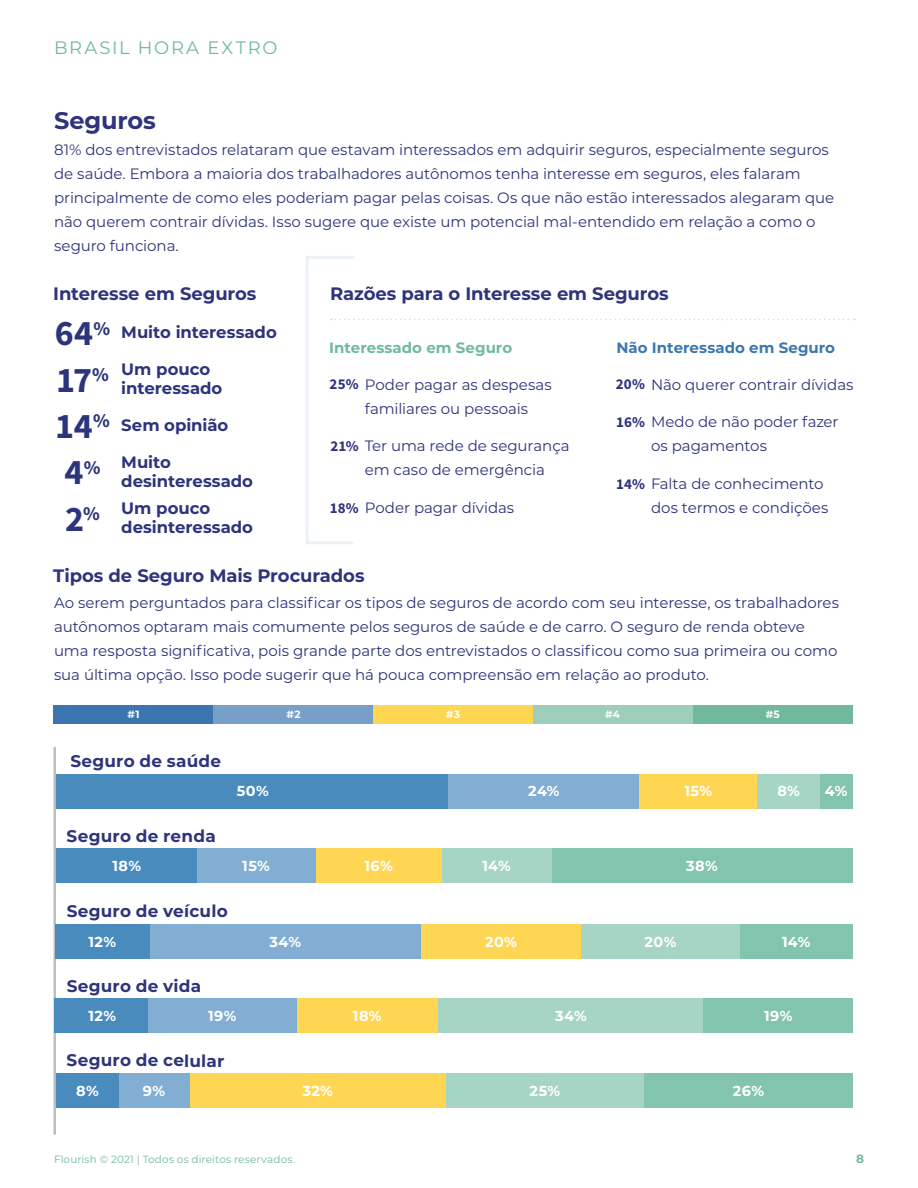
<style>
.page{position:relative;width:918px;height:1188px;background:#fff}
.page>*{position:absolute;margin:0;border:0;box-sizing:border-box;transform-origin:0 0}
.t1{font:700 24px "Montserrat";letter-spacing:-.005em;color:#2e337b}
.t2{font:700 18px "Montserrat";letter-spacing:-.005em;color:#2e337b}
.t3{font:18px "Montserrat";letter-spacing:.095em;color:#71b99d}
.t4{font:700 16.8px "Montserrat";letter-spacing:.01em;color:#2e337b}
.t5{font:700 16.5px/19.5px "Montserrat";color:#2c347b}
.t6{font:700 16.5px "Montserrat";letter-spacing:-.005em;color:#2e337b}
.t7{font:15px/24px "Montserrat";letter-spacing:-.005em;color:#2e337b}
.t8{font:700 15px "Montserrat";letter-spacing:.005em;color:#3c76b0}
.t9{font:700 15px "Montserrat";letter-spacing:.005em;color:#71b99d}
.t10{font:700 14.4px "Montserrat";letter-spacing:.03em;color:#fff}
.t11{font:700 12px "Montserrat";color:#71b99d}
.t12{font:10.5px "Montserrat";letter-spacing:.01em;color:#71b99d}
.t13{font:700 10.5px "Montserrat";color:#fff}
.s1{font-family:"Source Sans Pro";font-size:36px;color:#2c347b}
.s2{font-family:"Source Sans Pro";font-size:36px}
.s3{font-family:"Source Sans Pro";font-size:19.5px}
.s4{font-family:"Source Sans Pro";font-weight:700}
</style>
<div class="page">
<div style="left:55px;top:774px;width:394px;height:34px;background:#4a8bbe"></div>
<div style="left:449px;top:774px;width:190px;height:34px;background:#81aed2"></div>
<div style="left:639px;top:774px;width:119px;height:34px;background:#ffd653"></div>
<div style="left:758px;top:774px;width:62px;height:34px;background:#a7d5c5"></div>
<div style="left:820px;top:774px;width:32px;height:34px;background:#82c4ad"></div>
<div style="left:551px;top:849px;width:301px;height:34px;background:#82c4ad"></div>
<div style="left:442px;top:849px;width:109px;height:34px;background:#a7d5c5"></div>
<div style="left:315px;top:849px;width:127px;height:34px;background:#ffd653"></div>
<div style="left:197px;top:849px;width:118px;height:34px;background:#81aed2"></div>
<div style="left:55px;top:849px;width:142px;height:34px;background:#4a8bbe"></div>
<div style="left:644px;top:1073px;width:208px;height:35px;background:#82c4ad"></div>
<div style="left:445px;top:1073px;width:199px;height:35px;background:#a7d5c5"></div>
<div style="left:190px;top:1073px;width:255px;height:35px;background:#ffd653"></div>
<div style="left:118px;top:1073px;width:72px;height:35px;background:#81aed2"></div>
<div style="left:55px;top:1073px;width:63px;height:35px;background:#4a8bbe"></div>
<hr style="left:54px;top:747px;width:2px;height:388px;background:#bcbdbf">
<div style="left:703px;top:999px;width:149px;height:34px;background:#82c4ad"></div>
<div style="left:438px;top:999px;width:265px;height:34px;background:#a7d5c5"></div>
<div style="left:297px;top:999px;width:141px;height:34px;background:#ffd653"></div>
<div style="left:148px;top:999px;width:149px;height:34px;background:#81aed2"></div>
<div style="left:55px;top:999px;width:93px;height:34px;background:#4a8bbe"></div>
<div style="left:740px;top:924px;width:112px;height:34px;background:#82c4ad"></div>
<div style="left:581px;top:924px;width:159px;height:34px;background:#a7d5c5"></div>
<div style="left:421px;top:924px;width:160px;height:34px;background:#ffd653"></div>
<div style="left:150px;top:924px;width:271px;height:34px;background:#81aed2"></div>
<div style="left:55px;top:924px;width:95px;height:34px;background:#4a8bbe"></div>
<div style="left:306px;top:256px;width:49px;height:288px;border:3px solid #ecf1f7"></div>
<svg style="left:331px;top:319px;width:524px;height:1px"></svg>
<div style="left:53px;top:705px;width:160px;height:18px;background:#3c76b0"></div>
<div style="left:213px;top:705px;width:160px;height:19px;background:#779fc8"></div>
<div style="left:373px;top:705px;width:160px;height:19px;background:#ffd652"></div>
<div style="left:533px;top:705px;width:160px;height:18px;background:#9cceba"></div>
<div style="left:693px;top:705px;width:160px;height:18px;background:#71b99d"></div>
<p class="t3" style="left:54px;top:35px;width:225px">BRASIL HORA EXTRO</p>
<h1 class="t1" style="left:54px;top:103px;width:103px">Seguros</h1>
<p class="t7" style="left:54px;top:137px;width:782px">81% dos entrevistados relataram que estavam interessados em adquirir seguros, especialmente seguros de saúde. Embora a maioria dos trabalhadores autônomos tenha interesse em seguros, eles falaram principalmente de como eles poderiam pagar pelas coisas. Os que não estão interessados alegaram que não querem contrair dívidas. Isso sugere que existe um potencial mal-entendido em relação a como o seguro funciona.</p>
<p class="t2" style="left:53px;top:281px;width:205px">Interesse em Seguros</p>
<p class="t6" style="left:55px;top:321px;width:224px"><span class="s1">64</span><sup>%</sup> Muito interessado</p>
<p class="t5" style="left:121px;top:358px;width:103px;text-indent:-65px"><span class="s2">17</span><span class="s3">%</span> Um pouco interessado</p>
<p class="t5" style="left:55px;top:415px;width:175px"><span class="s2">14</span><sup>%</sup> Sem opinião</p>
<p class="t5" style="left:121px;top:451px;width:133px;text-indent:-57px"><span class="s2">4</span><span class="s3">%</span> Muito desinteressado</p>
<p class="t5" style="left:121px;top:497px;width:133px;text-indent:-56px"><span class="s2">2</span><span class="s3">%</span> Um pouco desinteressado</p>
<p class="t2" style="left:330px;top:280px;width:340px">Razões para o Interesse em Seguros</p>
<p class="t8" style="left:616px;top:337px;width:220px">Não Interessado em Seguro</p>
<p class="t7" style="left:365px;top:372px;width:189px;text-indent:-35px"><span class="s4">25%</span> Poder pagar as despesas familiares ou pessoais</p>
<p class="t7" style="left:365px;top:433px;width:207px;text-indent:-34px"><span class="s4">21%</span> Ter uma rede de segurança em caso de emergência</p>
<p class="t7" style="left:330px;top:495px;width:186px"><span class="s4">18%</span> Poder pagar dívidas</p>
<p class="t9" style="left:329px;top:337px;width:185px">Interessado em Seguro</p>
<p class="t7" style="left:616px;top:372px;width:239px"><span class="s4">20%</span> Não querer contrair dívidas</p>
<p class="t7" style="left:651px;top:409px;width:189px;text-indent:-35px"><span class="s4">16%</span> Medo de não poder fazer os pagamentos</p>
<p class="t7" style="left:651px;top:471px;width:179px;text-indent:-35px"><span class="s4">14%</span> Falta de conhecimento dos termos e condições</p>
<p class="t2" style="left:53px;top:563px;width:313px">Tipos de Seguro Mais Procurados</p>
<p class="t7" style="left:54px;top:591px;width:787px">Ao serem perguntados para classificar os tipos de seguros de acordo com seu interesse, os trabalhadores autônomos optaram mais comumente pelos seguros de saúde e de carro. O seguro de renda obteve uma resposta significativa, pois grande parte dos entrevistados o classificou como sua primeira ou como sua última opção. Isso pode sugerir que há pouca compreensão em relação ao produto.</p>
<p class="t13" style="left:127px;top:706px;width:14px">#1</p>
<p class="t13" style="left:287px;top:706px;width:16px">#2</p>
<p class="t13" style="left:446px;top:706px;width:16px">#3</p>
<p class="t13" style="left:605px;top:706px;width:16px">#4</p>
<p class="t13" style="left:766px;top:706px;width:16px">#5</p>
<p class="t4" style="left:70px;top:749px;width:152px">Seguro de saúde</p>
<p class="t4" style="left:67px;top:824px;width:151px">Seguro de renda</p>
<p class="t10" style="left:237px;top:781px;width:33px">50%</p>
<p class="t10" style="left:528px;top:781px;width:33px">24%</p>
<p class="t10" style="left:684px;top:781px;width:29px">15%</p>
<p class="t10" style="left:777px;top:781px;width:24px">8%</p>
<p class="t10" style="left:825px;top:781px;width:24px">4%</p>
<p class="t10" style="left:112px;top:856px;width:30px">18%</p>
<p class="t10" style="left:242px;top:856px;width:29px">15%</p>
<p class="t10" style="left:365px;top:856px;width:30px">16%</p>
<p class="t10" style="left:482px;top:856px;width:30px">14%</p>
<p class="t10" style="left:686px;top:856px;width:33px">38%</p>
<p class="t4" style="left:67px;top:899px;width:163px">Seguro de veículo</p>
<p class="t10" style="left:88px;top:931px;width:29px">12%</p>
<p class="t10" style="left:270px;top:931px;width:33px">34%</p>
<p class="t10" style="left:485px;top:931px;width:33px">20%</p>
<p class="t10" style="left:645px;top:931px;width:33px">20%</p>
<p class="t10" style="left:782px;top:931px;width:30px">14%</p>
<p class="t4" style="left:67px;top:974px;width:136px">Seguro de vida</p>
<p class="t10" style="left:88px;top:1006px;width:29px">12%</p>
<p class="t10" style="left:208px;top:1006px;width:30px">19%</p>
<p class="t10" style="left:353px;top:1006px;width:30px">18%</p>
<p class="t10" style="left:555px;top:1006px;width:33px">34%</p>
<p class="t10" style="left:764px;top:1006px;width:30px">19%</p>
<p class="t4" style="left:67px;top:1048px;width:159px">Seguro de celular</p>
<p class="t10" style="left:76px;top:1080px;width:24px">8%</p>
<p class="t10" style="left:143px;top:1080px;width:24px">9%</p>
<p class="t10" style="left:302px;top:1080px;width:32px">32%</p>
<p class="t10" style="left:530px;top:1080px;width:32px">25%</p>
<p class="t10" style="left:733px;top:1080px;width:33px">26%</p>
<p class="t12" style="left:54px;top:1152px;width:243px">Flourish © 2021 | Todos os direitos reservados.</p>
<p class="t11" style="left:856px;top:1150px;width:9px">8</p>
</div>
